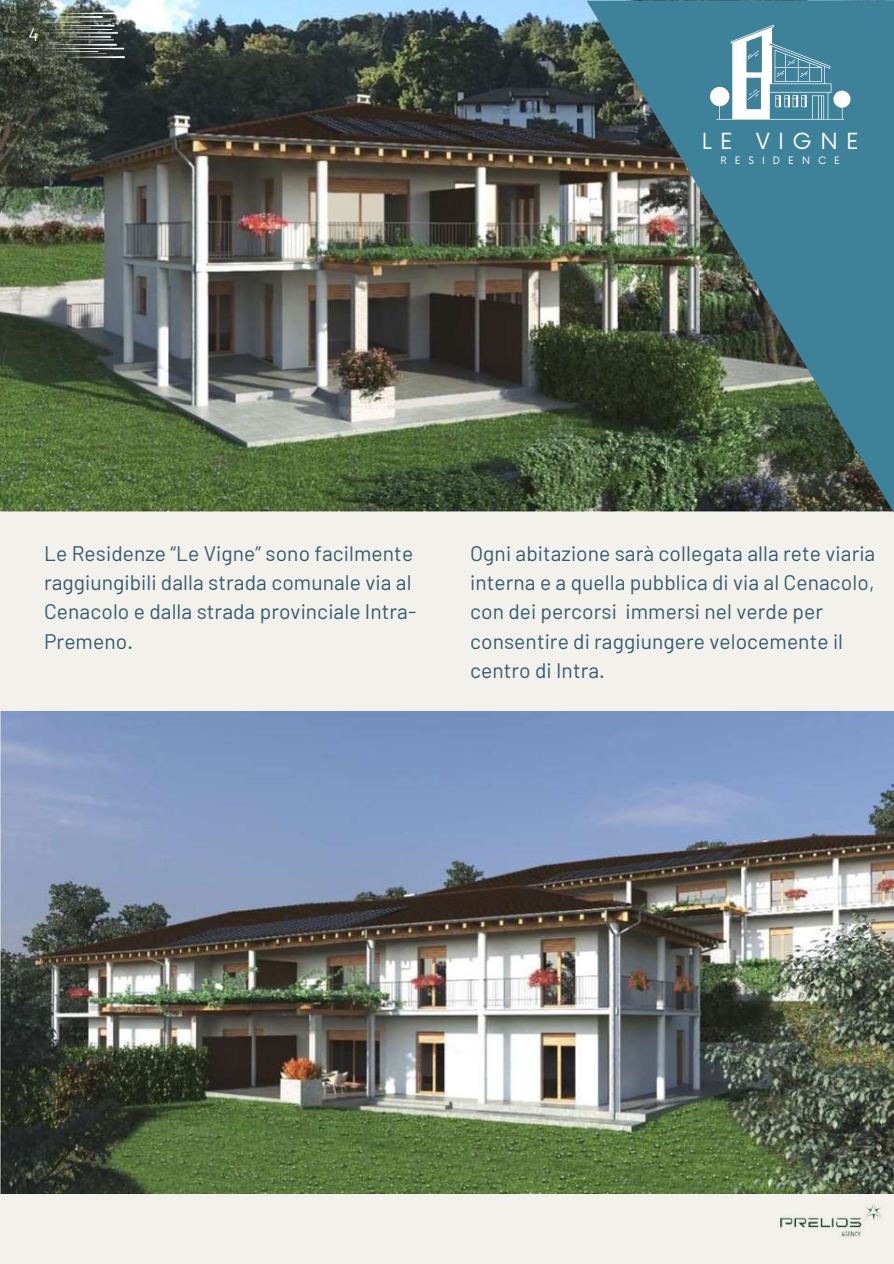
<style>
.page{position:relative;width:894px;height:1264px;background:#fff}
.page>*{position:absolute;margin:0;border:0;box-sizing:border-box;transform-origin:0 0}
.t1{font:21.6px "Now";letter-spacing:.385em;color:#fff}
.t2{font:21px/29.2px "Barlow";letter-spacing:.005em;color:#365b6d}
.t3{font:18px "Barlow";color:#fff}
.t4{font:10.05px "Now";letter-spacing:.8em;color:#fff}
</style>
<div class="page">
<div style="left:0;top:0;width:893px;height:1263px;background:#f2f1ec"></div>
<img style="left:0;top:0;width:587px;height:511px">
<img style="left:587px;top:0;width:306px;height:512px">
<svg style="left:709px;top:25px;width:141px;height:94px;background:#6fa2b3"></svg>
<svg style="left:21px;top:12px;width:104px;height:46px;background:#60665d"></svg>
<img style="left:767px;top:1193px;width:126px;height:45px">
<img style="left:0;top:711px;width:893px;height:482px">
<p class="t3" style="left:29px;top:23px;width:11px">4</p>
<p class="t1" style="left:701px;top:130px;width:158px">LE VIGNE</p>
<p class="t4" style="left:720px;top:154px;width:121px">RESIDENCE</p>
<p class="t2" style="left:44px;top:537px;width:374px">Le Residenze “Le Vigne” sono facilmente raggiungibili dalla strada comunale via al Cenacolo e dalla strada provinciale Intra-Premeno.</p>
<p class="t2" style="left:470px;top:537px;width:406px">Ogni abitazione sarà collegata alla rete viaria interna e a quella pubblica di via al Cenacolo, con dei percorsi immersi nel verde per consentire di raggiungere velocemente il centro di Intra.</p>
</div>
